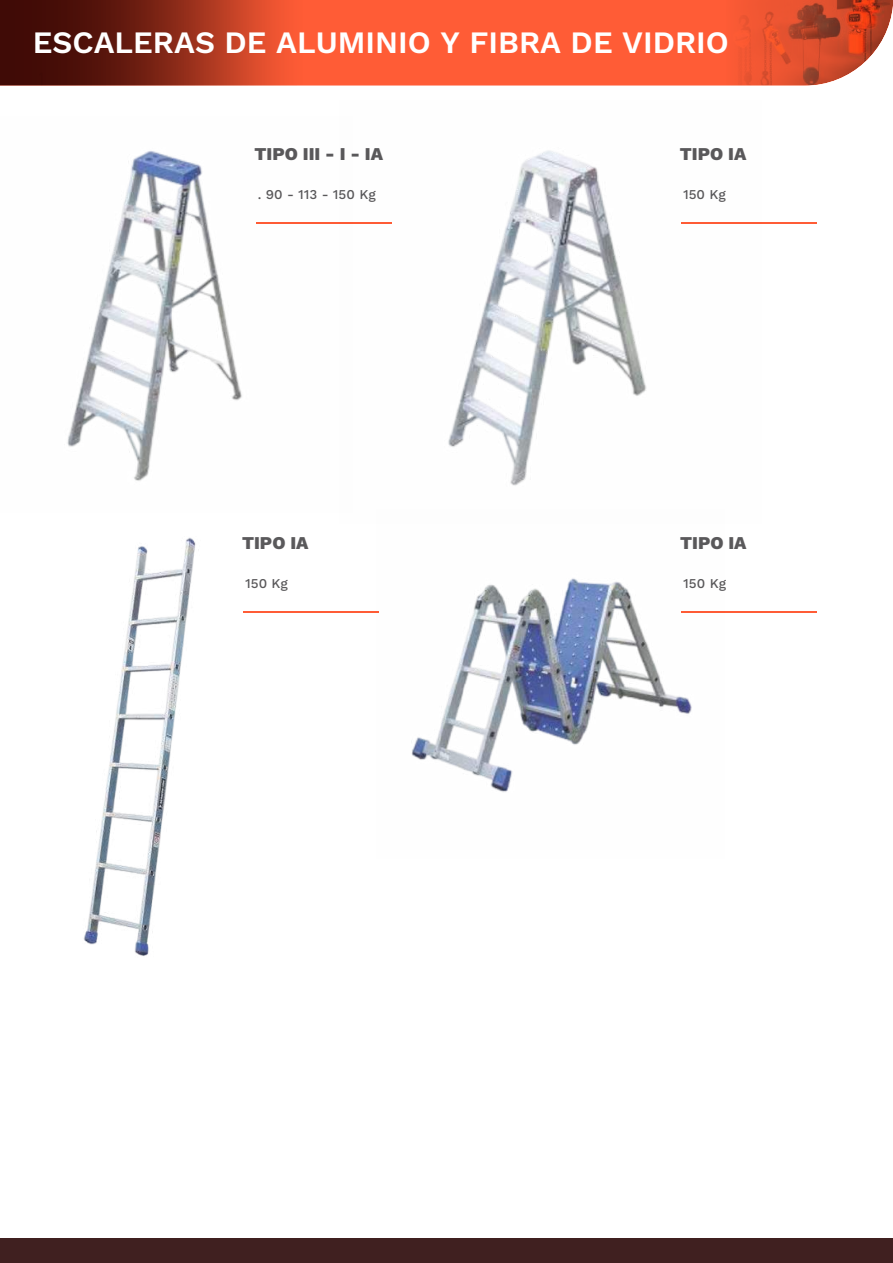
<style>
.page{position:relative;width:893px;height:1263px;background:#fff}
.page>*{position:absolute;margin:0;border:0;box-sizing:border-box;transform-origin:0 0}
.t1{font:600 31.05px "Work Sans";color:#fff}
.t2{font:800 18px "Work Sans";color:#5a595b}
.t3{font:500 13.5px "Work Sans";color:#5a595b}
</style>
<div class="page">
<div style="left:0;top:1238px;width:893px;height:25px;background:#402020"></div>
<img style="left:83px;top:537px;width:113px;height:419px">
<hr style="left:681px;top:222px;width:136px;height:2px;background:#ff5c36">
<hr style="left:243px;top:611px;width:136px;height:2px;background:#ff5c36">
<hr style="left:681px;top:611px;width:136px;height:2px;background:#ff5c36">
<svg style="left:0;top:0;width:893px;height:86px;background:#ce4a2d"></svg>
<img style="left:411px;top:578px;width:281px;height:214px">
<img style="left:67px;top:151px;width:272px;height:330px">
<img style="left:339px;top:150px;width:308px;height:336px">
<p class="t1" style="left:33px;top:25px;width:698px">ESCALERAS DE ALUMINIO Y FIBRA DE VIDRIO</p>
<p class="t2" style="left:255px;top:144px;width:130px">TIPO III - I - IA</p>
<p class="t3" style="left:258px;top:189px;width:120px">. 90 - 113 - 150 Kg</p>
<p class="t2" style="left:242px;top:533px;width:68px">TIPO IA</p>
<p class="t3" style="left:245px;top:578px;width:44px">150 Kg</p>
<p class="t2" style="left:680px;top:144px;width:68px">TIPO IA</p>
<p class="t3" style="left:683px;top:189px;width:44px">150 Kg</p>
<p class="t2" style="left:680px;top:533px;width:68px">TIPO IA</p>
<p class="t3" style="left:683px;top:578px;width:44px">150 Kg</p>
</div>
